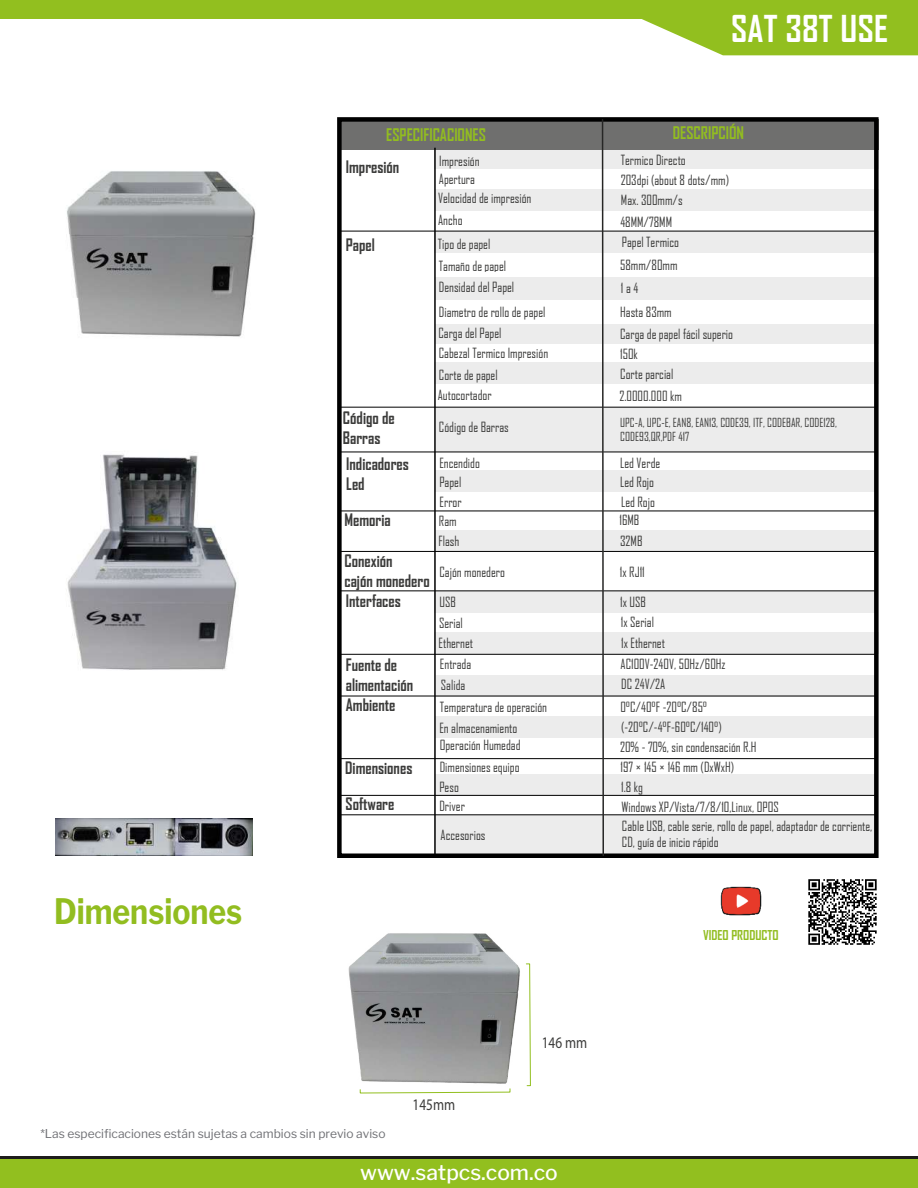
<style>
.page{position:relative;width:918px;height:1188px;background:#fff}
.page>*{position:absolute;margin:0;border:0;box-sizing:border-box;transform-origin:0 0}
.t1{font:700 35.4px "Agency FB";letter-spacing:.01em;color:#fff}
.t2{font:700 34.8px "Libre Franklin";color:#92bd20;scale:.87 1}
.t3{font:500 21px "Libre Franklin";color:#fff}
.t4{font:700 16.65px "Agency FB";color:#92bd20;scale:.94 1}
.t5{font:700 16.5px/19.8px "Agency FB";color:#3c3c3b;scale:.95 1}
.t6{font:16.2px "Myriad Pro";color:#3c3c3b;scale:.82 1}
.t7{font:13.5px/22.4px "Agency FB";color:#3c3c3b;scale:.95 1}
.t8{font:700 13.05px "Agency FB";color:#92bd20}
.t9{font:12.15px "Libre Franklin";color:#6f7074}
.t10{font:12px/14.4px "Agency FB";color:#3c3c3b;scale:.95 1}
</style>
<div class="page">
<div style="left:0;top:0;width:892px;height:18px;background:#92bf1f"></div>
<svg style="left:599px;top:0;width:319px;height:55px"></svg>
<div style="left:0;top:1156px;width:918px;height:32px;background:linear-gradient(to right,#1d1d1b,#1d1d1b)"></div>
<div style="left:0;top:1160px;width:918px;height:28px;background:#92bf1f"></div>
<div style="left:434px;top:591px;width:443px;height:22px;background:#ececec"></div>
<div style="left:434px;top:633px;width:445px;height:21px;background:#ececec"></div>
<div style="left:434px;top:231px;width:445px;height:22px;background:#ececec"></div>
<div style="left:434px;top:149px;width:445px;height:19px;background:#ececec"></div>
<div style="left:341px;top:119px;width:538px;height:30px;background:#6f6f6e"></div>
<div style="left:435px;top:189px;width:444px;height:21px;background:#ececec"></div>
<div style="left:435px;top:324px;width:443px;height:19px;background:#ececec"></div>
<div style="left:435px;top:277px;width:443px;height:23px;background:#ececec"></div>
<div style="left:434px;top:362px;width:445px;height:22px;background:#ececec"></div>
<div style="left:436px;top:407px;width:442px;height:45px;background:#ececec"></div>
<div style="left:435px;top:470px;width:442px;height:21px;background:#ececec"></div>
<div style="left:435px;top:530px;width:442px;height:22px;background:#ececec"></div>
<hr style="left:341px;top:231px;width:536px;height:1px;background:#000">
<hr style="left:341px;top:407px;width:536px;height:1px;background:#000">
<hr style="left:339px;top:452px;width:536px;height:1px;background:#000">
<hr style="left:340px;top:511px;width:536px;height:1px;background:#000">
<hr style="left:339px;top:551px;width:536px;height:1px;background:#000">
<div style="left:436px;top:675px;width:440px;height:21px;background:#ececec"></div>
<hr style="left:340px;top:696px;width:536px;height:1px;background:#000">
<hr style="left:339px;top:654px;width:536px;height:1px;background:#000">
<div style="left:436px;top:717px;width:441px;height:21px;background:#ececec"></div>
<hr style="left:339px;top:758px;width:536px;height:1px;background:#000">
<div style="left:436px;top:775px;width:440px;height:21px;background:#ececec"></div>
<div style="left:436px;top:815px;width:441px;height:40px;background:#ececec"></div>
<hr style="left:341px;top:795px;width:536px;height:1px;background:#000">
<hr style="left:340px;top:591px;width:536px;height:1px;background:#000">
<hr style="left:341px;top:815px;width:536px;height:1px;background:#000">
<hr style="left:434px;top:148px;width:2px;height:708px;background:#000">
<img style="left:808px;top:879px;width:69px;height:66px">
<img style="left:720px;top:886px;width:42px;height:30px">
<div style="left:337px;top:117px;width:542px;height:741px;border:4px solid #000"></div>
<svg style="left:601px;top:118px;width:4px;height:739px"></svg>
<svg style="left:530px;top:964px;width:1px;height:123px"></svg>
<img style="left:56px;top:818px;width:197px;height:38px">
<img style="left:67px;top:454px;width:170px;height:216px">
<img style="left:67px;top:171px;width:189px;height:166px">
<img style="left:348px;top:933px;width:182px;height:154px">
<svg style="left:359px;top:1088px;width:152px;height:6px"></svg>
<h1 class="t1" style="left:731px;top:7px;width:159px">SAT 38T USE</h1>
<p class="t4" style="left:386px;top:124px;width:108px">ESPECIFICACIONES</p>
<p class="t4" style="left:673px;top:123px;width:77px">DESCRIPCIÓN</p>
<p class="t5" style="left:346px;top:156px;width:58px">Impresión</p>
<p class="t7" style="left:621px;top:150px;width:116px;line-height:19.5px">Termico Directo<br>203dpi (about 8 dots/mm)</p>
<p class="t7" style="left:439px;top:152px;width:44px;line-height:18.3px">Impresión<br>Apertura</p>
<p class="t7" style="left:438px;top:186px;width:100px">Velocidad de impresión</p>
<p class="t7" style="left:621px;top:189px;width:66px">Max. 300mm/s</p>
<h2 class="t2" style="left:54px;top:890px;width:218px">Dimensiones</h2>
<p class="t7" style="left:438px;top:209px;width:27px">Ancho</p>
<p class="t7" style="left:620px;top:210px;width:56px">48MM/78MM</p>
<p class="t5" style="left:346px;top:234px;width:32px">Papel</p>
<p class="t7" style="left:438px;top:232px;width:73px">Tipo de papel<br>Tamaño de papel</p>
<p class="t7" style="left:439px;top:274px;width:114px;line-height:25.5px">Densidad del Papel<br>Diametro de rollo de papel</p>
<p class="t7" style="left:438px;top:322px;width:68px">Carga del Papel</p>
<p class="t7" style="left:622px;top:231px;width:62px">Papel Termico</p>
<p class="t7" style="left:621px;top:276px;width:20px">1 a 4</p>
<p class="t7" style="left:620px;top:254px;width:62px">58mm/80mm</p>
<p class="t7" style="left:620px;top:300px;width:120px">Hasta 83mm<br>Carga de papel fácil superio</p>
<p class="t7" style="left:439px;top:341px;width:117px">Cabezal Termico Impresión</p>
<p class="t7" style="left:620px;top:342px;width:20px">150k</p>
<p class="t7" style="left:439px;top:363px;width:63px">Corte de papel</p>
<p class="t7" style="left:620px;top:363px;width:57px">Corte parcial</p>
<p class="t7" style="left:438px;top:384px;width:58px">Autocortador</p>
<p class="t7" style="left:619px;top:385px;width:67px">2.0000.000 km</p>
<p class="t5" style="left:343px;top:407px;width:56px">Código de<br>Barras</p>
<p class="t7" style="left:439px;top:415px;width:75px">Código de Barras</p>
<p class="t10" style="left:620px;top:415px;width:230px">UPC-A, UPC-E, EAN8, EAN13, CODE39, ITF, CODEBAR, CODE128,<br>CODE93,QR,PDF 417</p>
<p class="t5" style="left:346px;top:453px;width:67px">Indicadores<br>Led</p>
<p class="t7" style="left:439px;top:454px;width:44px;line-height:18.8px">Encendido<br>Papel</p>
<p class="t7" style="left:620px;top:453px;width:44px;line-height:19px">Led Verde<br>Led Rojo</p>
<p class="t7" style="left:440px;top:491px;width:25px">Error</p>
<p class="t7" style="left:621px;top:491px;width:37px">Led Rojo</p>
<p class="t5" style="left:344px;top:510px;width:50px">Memoria</p>
<p class="t7" style="left:439px;top:509px;width:20px">Ram</p>
<p class="t7" style="left:620px;top:509px;width:22px">16MB</p>
<p class="t7" style="left:439px;top:530px;width:23px">Flash</p>
<p class="t7" style="left:620px;top:529px;width:25px">32MB</p>
<p class="t5" style="left:344px;top:551px;width:91px">Conexión<br>cajón monedero</p>
<p class="t7" style="left:440px;top:560px;width:70px">Cajón monedero</p>
<p class="t7" style="left:620px;top:560px;width:28px">1x RJ11</p>
<p class="t5" style="left:346px;top:590px;width:59px">Interfaces</p>
<p class="t7" style="left:440px;top:591px;width:19px">USB</p>
<p class="t7" style="left:620px;top:590px;width:29px">1x USB</p>
<p class="t7" style="left:439px;top:611px;width:27px">Serial</p>
<p class="t7" style="left:621px;top:611px;width:36px">1x Serial</p>
<p class="t7" style="left:439px;top:631px;width:38px">Ethernet</p>
<p class="t7" style="left:621px;top:632px;width:48px">1x Ethernet</p>
<p class="t5" style="left:346px;top:655px;width:73px">Fuente de alimentación<br>Ambiente</p>
<p class="t7" style="left:440px;top:653px;width:35px">Entrada</p>
<p class="t7" style="left:621px;top:653px;width:112px">AC100V-240V, 50Hz/60Hz</p>
<p class="t7" style="left:441px;top:674px;width:27px">Salida</p>
<p class="t7" style="left:621px;top:673px;width:48px">DC 24V/2A</p>
<p class="t7" style="left:440px;top:696px;width:114px">Temperatura de operación</p>
<p class="t7" style="left:620px;top:695px;width:93px">0°C/40°F -20°C/85°</p>
<p class="t7" style="left:439px;top:716px;width:84px">En almacenamiento</p>
<p class="t7" style="left:621px;top:716px;width:107px">(-20°C/-4°F-60°C/140°)</p>
<p class="t7" style="left:440px;top:734px;width:87px">Operación Humedad</p>
<p class="t7" style="left:620px;top:735px;width:145px">20% - 70%, sin condensación R.H</p>
<p class="t5" style="left:345px;top:750px;width:72px;line-height:35.5px">Dimensiones<br>Software</p>
<p class="t7" style="left:440px;top:755px;width:86px">Dimensiones equipo</p>
<p class="t7" style="left:620px;top:755px;width:121px">197 × 145 × 146 mm (DxWxH)</p>
<p class="t7" style="left:439px;top:778px;width:28px;line-height:18px">Peso<br>Driver</p>
<p class="t7" style="left:621px;top:775px;width:25px">1.8 kg</p>
<p class="t7" style="left:621px;top:795px;width:167px">Windows XP/Vista/7/8/10,Linux, OPOS</p>
<p class="t7" style="left:441px;top:824px;width:49px">Accesorios</p>
<p class="t7" style="left:622px;top:818px;width:265px;line-height:16.2px">Cable USB, cable serie, rollo de papel, adaptador de corriente,<br>CD, guía de inicio rápido</p>
<p class="t8" style="left:703px;top:927px;width:77px">VIDEO PRODUCTO</p>
<p class="t6" style="left:542px;top:1033px;width:57px">146 mm</p>
<p class="t6" style="left:413px;top:1095px;width:53px">145mm</p>
<p class="t9" style="left:40px;top:1126px;width:347px">*Las especificaciones están sujetas a cambios sin previo aviso</p>
<h3 class="t3" style="left:360px;top:1160px;width:199px">www.satpcs.com.co</h3>
</div>
